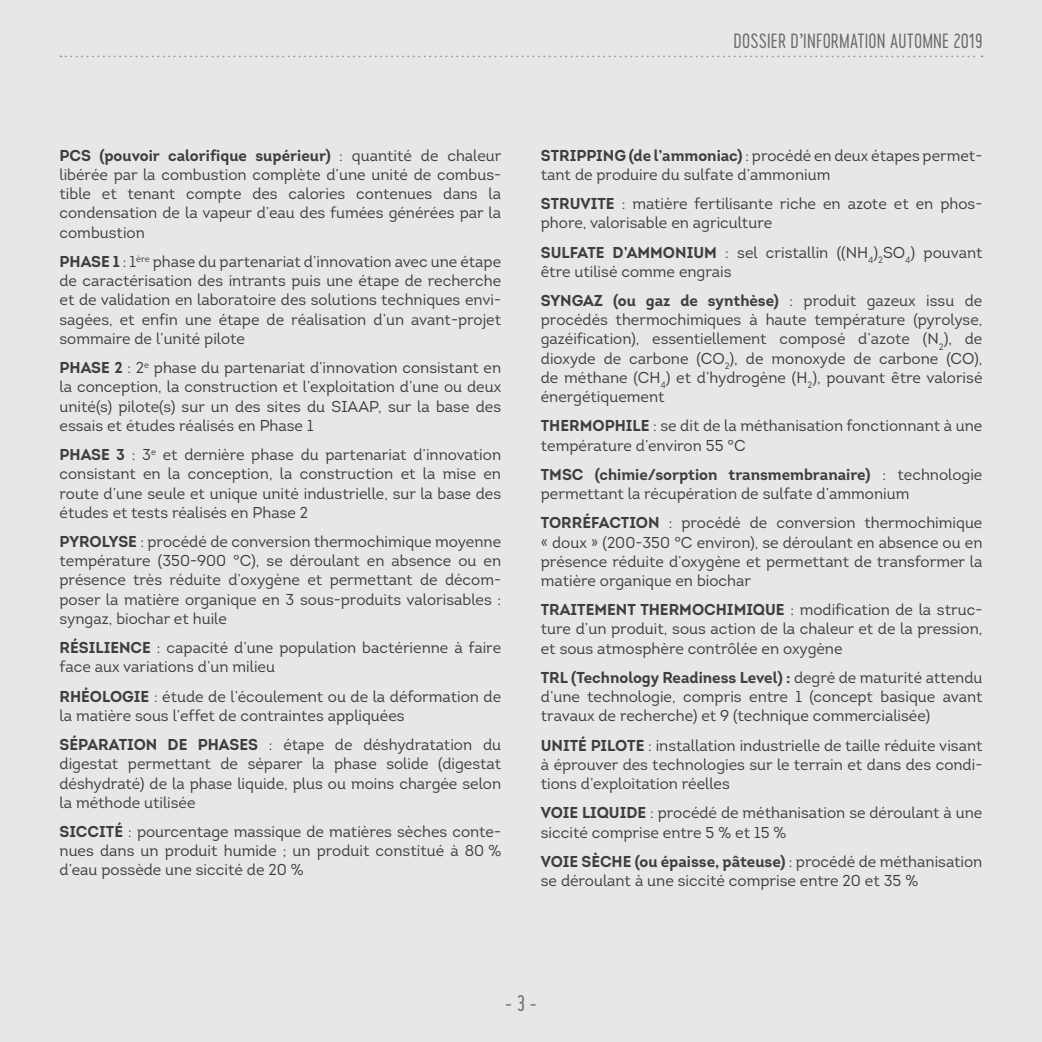
<style>
.page{position:relative;width:1042px;height:1042px;background:#e6e7e9}
.page>*{position:absolute;margin:0;border:0;box-sizing:border-box;transform-origin:0 0}
.t1{font:21px "Cervo Neue Light Neue";color:#6b6b6e;scale:.96 1}
.t2{font:19.25px "Cervo Neue Light Neue";letter-spacing:.01em;color:#6b6b6e;scale:.96 1}
.TC{font:15.75px/19.2px "Intro";color:#3e3e3f;text-align:justify}
.s1{font-weight:700}
</style>
<div class="page">
<svg style="left:60px;top:56px;width:922px;height:1px"></svg>
<p class="t2" style="left:733px;top:28px;width:261px">DOSSIER D’INFORMATION AUTOMNE 2019</p>
<p class="TC" style="left:60px;top:145px;width:443px"><span class="s1">PCS (pouvoir calorifique supérieur)</span> : quantité de chaleur libérée par la combustion complète d’une unité de combus&shy;tible et tenant compte des calories contenues dans la condensation de la vapeur d’eau des fumées générées par la combustion</p>
<p class="TC" style="left:60px;top:252px;width:443px"><span class="s1">PHASE 1</span> : 1<sup>ère</sup> phase du partenariat d’innovation avec une étape de caractérisation des intrants puis une étape de recherche et de validation en laboratoire des solutions techniques envi&shy;sagées, et enfin une étape de réalisation d’un avant-projet sommaire de l’unité pilote</p>
<p class="TC" style="left:60px;top:358px;width:443px"><span class="s1">PHASE 2</span> : 2<sup>e</sup> phase du partenariat d’innovation consistant en la conception, la construction et l’exploitation d’une ou deux unité(s) pilote(s) sur un des sites du SIAAP, sur la base des essais et études réalisés en Phase 1</p>
<p class="TC" style="left:60px;top:445px;width:443px"><span class="s1">PHASE 3</span> : 3<sup>e</sup> et dernière phase du partenariat d’innovation consistant en la conception, la construction et la mise en route d’une seule et unique unité industrielle, sur la base des études et tests réalisés en Phase 2</p>
<p class="TC" style="left:60px;top:532px;width:443px"><span class="s1">PYROLYSE</span> : procédé de conversion thermochimique moyenne température (350-900 °C), se déroulant en absence ou en présence très réduite d’oxygène et permettant de décom&shy;poser la matière organique en 3 sous-produits valorisables : syngaz, biochar et huile</p>
<p class="TC" style="left:60px;top:638px;width:443px"><span class="s1">RÉSILIENCE</span> : capacité d’une population bactérienne à faire face aux variations d’un milieu</p>
<p class="TC" style="left:60px;top:686px;width:443px"><span class="s1">RHÉOLOGIE</span> : étude de l’écoulement ou de la déformation de la matière sous l’effet de contraintes appliquées</p>
<p class="TC" style="left:60px;top:735px;width:443px"><span class="s1">SÉPARATION DE PHASES</span> : étape de déshydratation du digestat permettant de séparer la phase solide (digestat déshydraté) de la phase liquide, plus ou moins chargée selon la méthode utilisée</p>
<p class="TC" style="left:60px;top:822px;width:443px"><span class="s1">SICCITÉ</span> : pourcentage massique de matières sèches conte&shy;nues dans un produit humide ; un produit constitué à 80 % d’eau possède une siccité de 20 %</p>
<p class="TC" style="left:541px;top:145px;width:443px"><span class="s1">STRIPPING (de l’ammoniac)</span> : procédé en deux étapes permet&shy;tant de produire du sulfate d’ammonium</p>
<p class="TC" style="left:541px;top:194px;width:443px"><span class="s1">STRUVITE</span> : matière fertilisante riche en azote et en phos&shy;phore, valorisable en agriculture</p>
<p class="TC" style="left:541px;top:242px;width:443px"><span class="s1">SULFATE D’AMMONIUM</span> : sel cristallin ((NH<sub>4</sub>)<sub>2</sub>SO<sub>4</sub>) pouvant être utilisé comme engrais</p>
<p class="TC" style="left:541px;top:291px;width:443px"><span class="s1">SYNGAZ (ou gaz de synthèse)</span> : produit gazeux issu de procédés thermochimiques à haute température (pyrolyse, gazéification), essentiellement composé d’azote (N<sub>2</sub>), de dioxyde de carbone (CO<sub>2</sub>), de monoxyde de carbone (CO), de méthane (CH<sub>4</sub>) et d’hydrogène (H<sub>2</sub>), pouvant être valorisé énergétiquement</p>
<p class="TC" style="left:541px;top:416px;width:443px"><span class="s1">THERMOPHILE</span> : se dit de la méthanisation fonctionnant à une température d’environ 55 °C</p>
<p class="TC" style="left:541px;top:465px;width:443px"><span class="s1">TMSC (chimie/sorption transmembranaire)</span> : technologie permettant la récupération de sulfate d’ammonium</p>
<p class="TC" style="left:541px;top:513px;width:443px"><span class="s1">TORRÉFACTION</span> : procédé de conversion thermochimique « doux » (200-350 °C environ), se déroulant en absence ou en présence réduite d’oxygène et permettant de transformer la matière organique en biochar</p>
<p class="TC" style="left:541px;top:600px;width:443px"><span class="s1">TRAITEMENT THERMOCHIMIQUE</span> : modification de la struc&shy;ture d’un produit, sous action de la chaleur et de la pression, et sous atmosphère contrôlée en oxygène</p>
<p class="TC" style="left:541px;top:668px;width:443px"><span class="s1">TRL (Technology Readiness Level) :</span> degré de maturité attendu d’une technologie, compris entre 1 (concept basique avant travaux de recherche) et 9 (technique commercialisée)</p>
<p class="TC" style="left:541px;top:735px;width:443px"><span class="s1">UNITÉ PILOTE</span> : installation industrielle de taille réduite visant à éprouver des technologies sur le terrain et dans des condi&shy;tions d’exploitation réelles</p>
<p class="TC" style="left:541px;top:803px;width:443px"><span class="s1">VOIE LIQUIDE</span> : procédé de méthanisation se déroulant à une siccité comprise entre 5 % et 15 %</p>
<p class="TC" style="left:541px;top:851px;width:443px"><span class="s1">VOIE SÈCHE (ou épaisse, pâteuse)</span> : procédé de méthanisation se déroulant à une siccité comprise entre 20 et 35 %</p>
<h1 class="t1" style="left:505px;top:989px;width:34px">- 3 -</h1>
</div>
